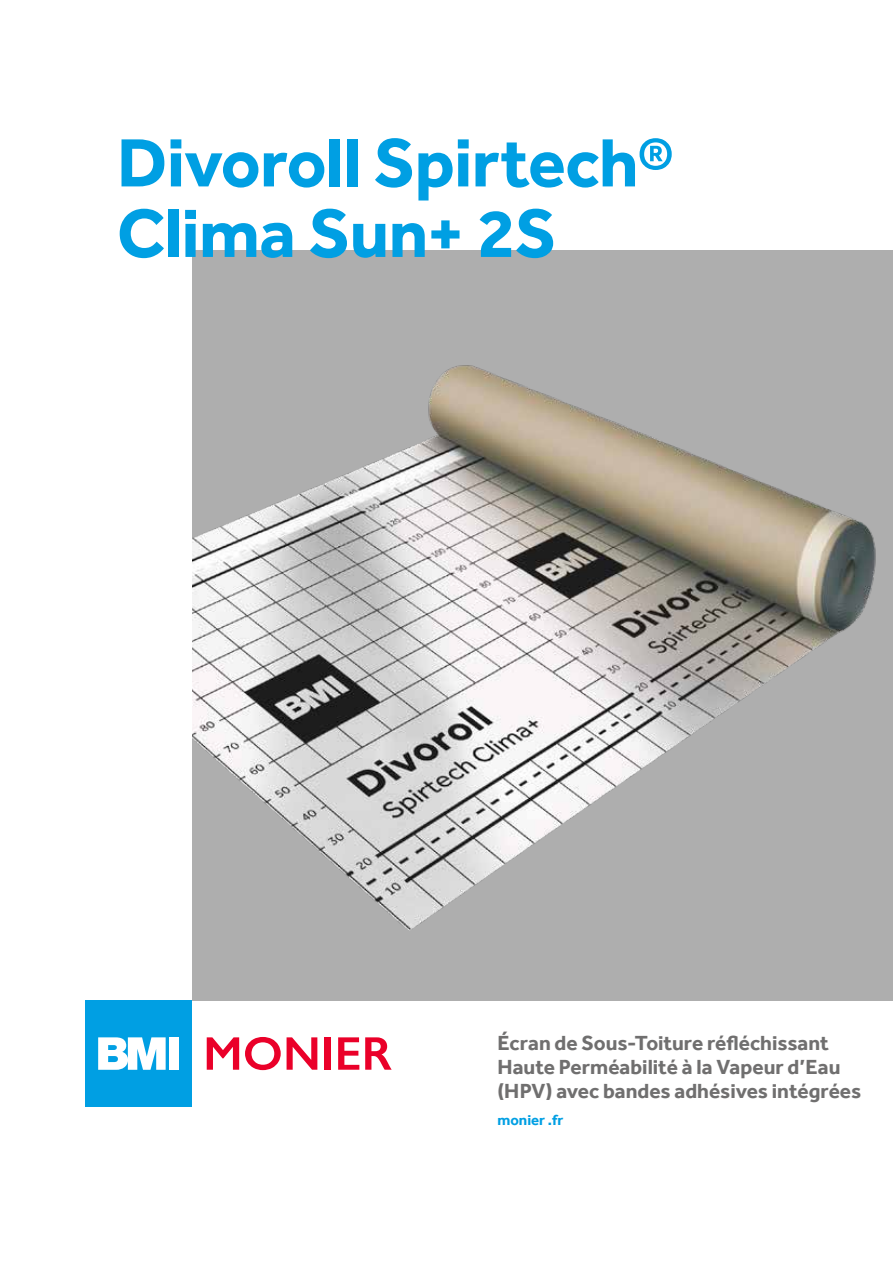
<style>
.page{position:relative;width:893px;height:1263px;background:#fff}
.page>*{position:absolute;margin:0;border:0;box-sizing:border-box;transform-origin:0 0}
.t1{font:700 70.5px/70.5px "Effra";letter-spacing:-.01em;color:#009fe3}
.t2{font:700 21px/24px "Effra";color:#706f6f}
.t3{font:700 15px "Effra";color:#009fe3}
</style>
<div class="page">
<div style="left:192px;top:250px;width:701px;height:750px;background:#aeaeae"></div>
<img style="left:192px;top:365px;width:684px;height:566px">
<div style="left:85px;top:1000px;width:107px;height:107px;background:#009fe3"></div>
<svg style="left:98px;top:1037px;width:68px;height:33px;background:#ccecf9"></svg>
<div style="left:169px;top:1037px;width:10px;height:33px;background:#fff"></div>
<svg style="left:207px;top:1037px;width:32px;height:33px"></svg>
<svg style="left:245px;top:1037px;width:36px;height:33px"></svg>
<svg style="left:287px;top:1037px;width:30px;height:33px"></svg>
<div style="left:325px;top:1037px;width:6px;height:33px;background:#ea0029"></div>
<svg style="left:338px;top:1037px;width:21px;height:33px"></svg>
<svg style="left:365px;top:1037px;width:27px;height:33px"></svg>
<h1 class="t1" style="left:117px;top:127px;width:558px">Divoroll Spirtech®<br>Clima Sun+ 2S</h1>
<p class="t2" style="left:497px;top:1031px;width:365px">Écran de Sous-Toiture réfléchissant<br>Haute Perméabilité à la Vapeur d’Eau (HPV) avec bandes adhésives intégrées</p>
<p class="t3" style="left:497px;top:1111px;width:67px">monier .fr</p>
</div>
